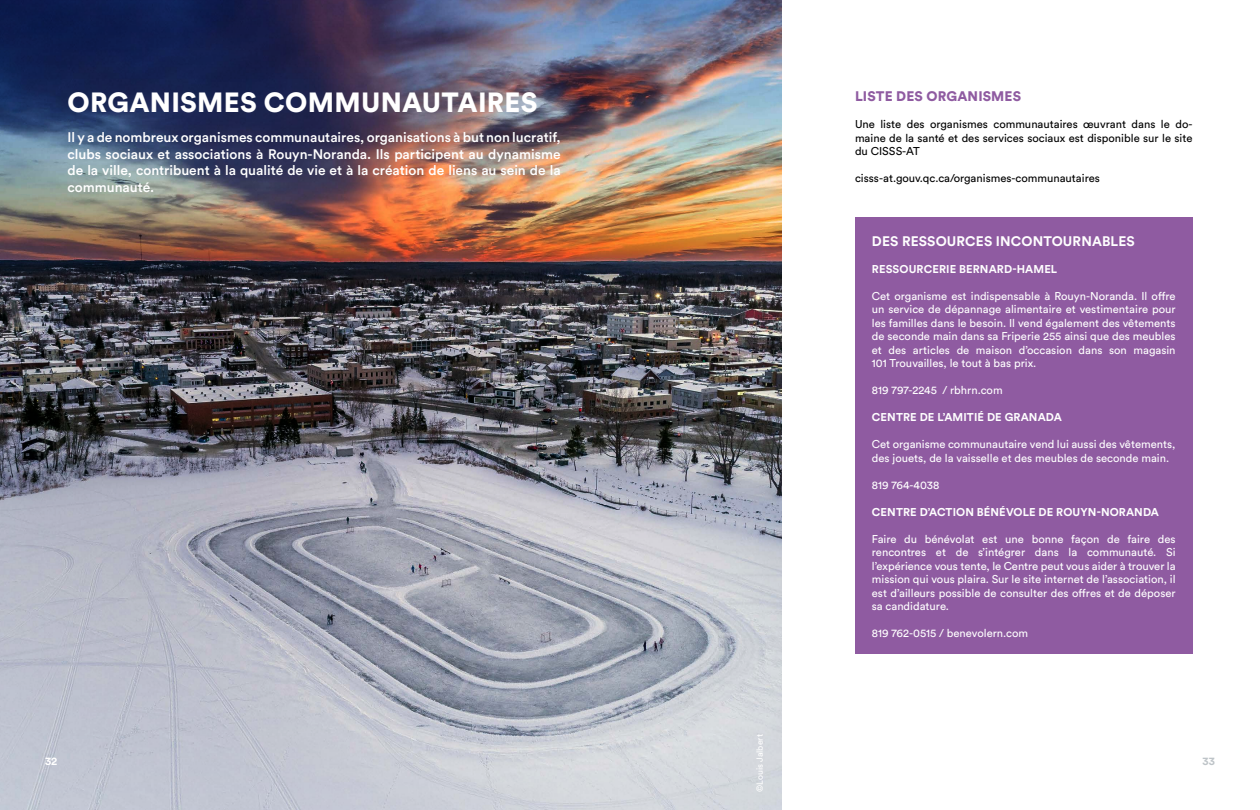
<style>
.page{position:relative;width:1260px;height:810px;background:#fff}
.page>*{position:absolute;margin:0;border:0;box-sizing:border-box;transform-origin:0 0}
.t1{font:900 27.5px "Circular Std";letter-spacing:.01em;color:#fff}
.t2{font:500 13.75px/16.5px "Circular Std";color:#fff;text-align:justify}
.t3{font:700 13.75px "Circular Std";letter-spacing:.01em;color:#fff}
.t4{font:900 13.75px "Circular Std";letter-spacing:.01em;color:#8f5ba1}
.t5{font:11.25px/13.5px "Circular Std";color:#fff;text-align:justify}
.t6{font:11.25px/13.5px "Circular Std";color:#000;text-align:justify}
.t7{font:700 11.25px "Circular Std";letter-spacing:.01em;color:#fff}
.t8{font:700 11.25px "Circular Std";color:#bec4c8}
.t9{font:8.75px "Circular Std";color:#fff}
</style>
<div class="page">
<img style="left:0;top:0;width:782px;height:810px">
<div style="left:855px;top:218px;width:337px;height:436px;background:#8f5ba1"></div>
<h1 class="t1" style="left:68px;top:84px;width:471px">ORGANISMES COMMUNAUTAIRES</h1>
<p class="t2" style="left:68px;top:129px;width:495px">Il y a de nombreux organismes communautaires, organisations à but non lucratif, clubs sociaux et associations à Rouyn-Noranda. Ils participent au dynamisme de la ville, contribuent à la qualité de vie et à la création de liens au sein de la communauté.</p>
<p class="t7" style="left:45px;top:754px;width:14px">32</p>
<p class="t9" style="left:754px;top:792px;width:60px;rotate:-90deg">©Louis Jalbert</p>
<p class="t4" style="left:855px;top:87px;width:168px">LISTE DES ORGANISMES</p>
<p class="t6" style="left:855px;top:117px;width:339px">Une liste des organismes communautaires œuvrant dans le do&shy;maine de la santé et des services sociaux est disponible sur le site du CISSS-AT</p>
<p class="t6" style="left:855px;top:171px;width:246px">cisss-at.gouv.qc.ca/organismes-communautaires</p>
<p class="t3" style="left:872px;top:232px;width:264px">DES RESSOURCES INCONTOURNABLES</p>
<p class="t7" style="left:872px;top:261px;width:187px">RESSOURCERIE BERNARD-HAMEL</p>
<p class="t5" style="left:872px;top:289px;width:305px">Cet organisme est indispensable à Rouyn-Noranda. Il offre un service de dépannage alimentaire et vestimentaire pour les familles dans le besoin. Il vend également des vêtements de seconde main dans sa Friperie 255 ainsi que des meubles et des articles de maison d’occasion dans son magasin 101 Trouvailles, le tout à bas prix.</p>
<p class="t5" style="left:872px;top:383px;width:132px">819 797-2245 / rbhrn.com</p>
<p class="t7" style="left:872px;top:410px;width:192px">CENTRE DE L’AMITIÉ DE GRANADA</p>
<p class="t5" style="left:872px;top:437px;width:305px">Cet organisme communautaire vend lui aussi des vêtements, des jouets, de la vaisselle et des meubles de seconde main.</p>
<p class="t5" style="left:872px;top:478px;width:69px">819 764-4038</p>
<p class="t7" style="left:872px;top:504px;width:289px">CENTRE D’ACTION BÉNÉVOLE DE ROUYN-NORANDA</p>
<p class="t5" style="left:872px;top:532px;width:305px">Faire du bénévolat est une bonne façon de faire des rencontres et de s’intégrer dans la communauté. Si l’expérience vous tente, le Centre peut vous aider à trouver la mission qui vous plaira. Sur le site internet de l’association, il est d’ailleurs possible de consulter des offres et de déposer sa candidature.</p>
<p class="t5" style="left:872px;top:626px;width:158px">819 762-0515 / benevolern.com</p>
<p class="t8" style="left:1203px;top:754px;width:14px">33</p>
</div>
